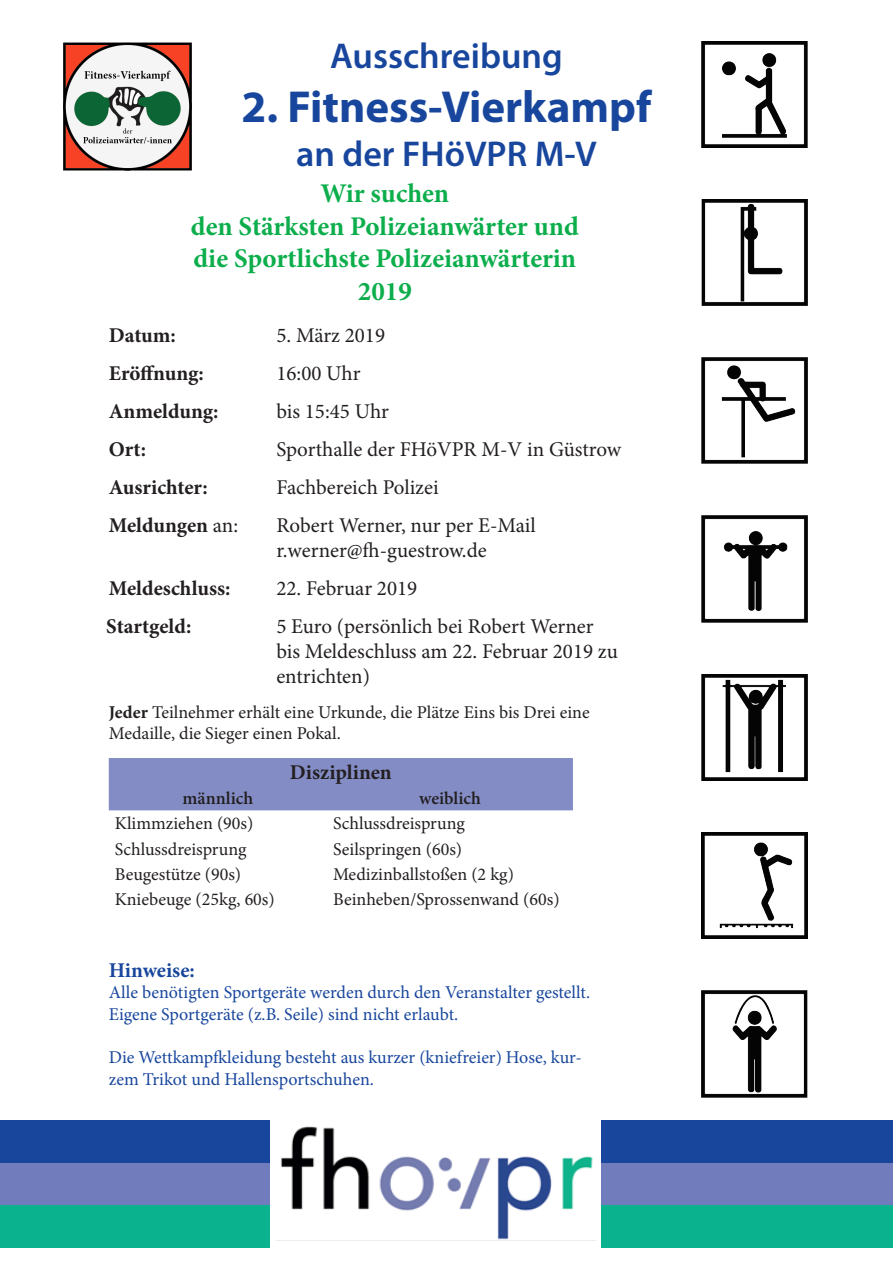
<style>
.page{position:relative;width:893px;height:1263px;background:#fff}
.page>*{position:absolute;margin:0;border:0;box-sizing:border-box;transform-origin:0 0}
.Urkunde_1{font:700 45px "Myriad Pro";color:#18469d}
.Urkunde_2{font:600 36px "Myriad Pro";color:#18469d}
.Überschrift_2{font:700 27px "Minion Pro";color:#0cae4c}
.Aufzählung_1{font:21px/25.2px "Minion Pro";color:#231f20}
.Aufzählung_1-2{font:700 21px "Minion Pro";color:#231f20}
.Tabellnüberschrift_1{font:700 21px "Minion Pro";color:#231f20}
.t1{font:700 21px "Minion Pro";letter-spacing:-.005em;color:#18469d}
.Aufzählung_1-3{font:18px/21.6px "Minion Pro";color:#231f20}
.t2{font:18px/21.6px "Minion Pro";color:#18469d}
.Tabellenüberschrift{font:600 18px "Minion Pro";color:#231f20}
.s1{font-weight:400}
.s2{font-weight:700}
</style>
<div class="page">
<img style="left:702px;top:41px;width:106px;height:106px">
<img style="left:702px;top:199px;width:106px;height:106px">
<img style="left:702px;top:357px;width:106px;height:107px">
<img style="left:702px;top:516px;width:106px;height:106px">
<img style="left:702px;top:674px;width:106px;height:106px">
<img style="left:702px;top:832px;width:106px;height:107px">
<img style="left:702px;top:991px;width:106px;height:106px">
<div style="left:0;top:1162px;width:893px;height:43px;background:#717cbc"></div>
<div style="left:0;top:1120px;width:893px;height:42px;background:#18469d"></div>
<div style="left:0;top:1205px;width:893px;height:43px;background:#0ab38d"></div>
<div style="left:270px;top:1120px;width:331px;height:128px;background:#fff"></div>
<img style="left:276px;top:1126px;width:320px;height:115px">
<img style="left:64px;top:43px;width:127px;height:127px">
<div style="left:109px;top:758px;width:464px;height:52px;background:#848cc5"></div>
<p class="Urkunde_2" style="left:330px;top:33px;width:234px">Ausschreibung</p>
<p class="Urkunde_1" style="left:242px;top:78px;width:411px">2. Fitness-Vierkampf</p>
<p class="Urkunde_2" style="left:296px;top:131px;width:302px">an der FHöVPR M-V</p>
<p class="Überschrift_2" style="left:320px;top:175px;width:130px">Wir suchen</p>
<p class="Überschrift_2" style="left:191px;top:207px;width:389px">den Stärksten Polizeianwärter und</p>
<p class="Überschrift_2" style="left:193px;top:240px;width:384px">die Sportlichste Polizeianwärterin</p>
<p class="Überschrift_2" style="left:358px;top:272px;width:55px">2019</p>
<p class="Aufzählung_1-2" style="left:109px;top:320px;width:69px">Datum:</p>
<p class="Aufzählung_1" style="left:276px;top:323px;width:110px">5. März 2019</p>
<p class="Aufzählung_1-2" style="left:109px;top:358px;width:97px">Eröffnung:</p>
<p class="Aufzählung_1" style="left:276px;top:361px;width:86px">16:00 Uhr</p>
<p class="Aufzählung_1-2" style="left:109px;top:396px;width:111px">Anmeldung:</p>
<p class="Aufzählung_1" style="left:276px;top:399px;width:114px">bis 15:45 Uhr</p>
<p class="Aufzählung_1-2" style="left:109px;top:434px;width:39px">Ort:</p>
<p class="Aufzählung_1" style="left:276px;top:437px;width:346px">Sporthalle der FHöVPR M-V in Güstrow</p>
<p class="Aufzählung_1-2" style="left:109px;top:472px;width:101px">Ausrichter:</p>
<p class="Aufzählung_1" style="left:276px;top:475px;width:164px">Fachbereich Polizei</p>
<p class="Aufzählung_1-2" style="left:109px;top:510px;width:131px">Meldungen <span class="s1">an:</span></p>
<p class="Aufzählung_1" style="left:276px;top:512px;width:261px">Robert Werner, nur per E-Mail r.werner@fh-guestrow.de</p>
<p class="Aufzählung_1-2" style="left:109px;top:573px;width:123px">Meldeschluss:</p>
<p class="Aufzählung_1" style="left:276px;top:576px;width:142px">22. Februar 2019</p>
<p class="Aufzählung_1-2" style="left:106px;top:611px;width:87px">Startgeld:</p>
<p class="Aufzählung_1" style="left:276px;top:614px;width:343px">5 Euro (persönlich bei Robert Werner bis Meldeschluss am 22. Februar 2019 zu entrichten)</p>
<p class="Aufzählung_1-3" style="left:109px;top:701px;width:482px"><span class="s2">Jeder</span> Teilnehmer erhält eine Urkunde, die Plätze Eins bis Drei eine<br>Medaille, die Sieger einen Pokal.</p>
<p class="Tabellnüberschrift_1" style="left:290px;top:758px;width:103px">Disziplinen</p>
<p class="Tabellenüberschrift" style="left:183px;top:786px;width:72px">männlich</p>
<p class="Tabellenüberschrift" style="left:419px;top:786px;width:63px">weiblich</p>
<p class="Aufzählung_1-3" style="left:115px;top:813px;width:140px">Klimmziehen (90s)</p>
<p class="Aufzählung_1-3" style="left:333px;top:813px;width:133px">Schlussdreisprung</p>
<p class="Aufzählung_1-3" style="left:115px;top:838px;width:133px">Schlussdreisprung</p>
<p class="Aufzählung_1-3" style="left:333px;top:838px;width:131px">Seilspringen (60s)</p>
<p class="Aufzählung_1-3" style="left:115px;top:863px;width:128px">Beugestütze (90s)</p>
<p class="Aufzählung_1-3" style="left:333px;top:863px;width:182px">Medizinballstoßen (2 kg)</p>
<p class="Aufzählung_1-3" style="left:115px;top:888px;width:162px">Kniebeuge (25kg, 60s)</p>
<p class="Aufzählung_1-3" style="left:333px;top:888px;width:228px">Beinheben/Sprossenwand (60s)</p>
<p class="t1" style="left:109px;top:955px;width:88px">Hinweise:</p>
<p class="t2" style="left:109px;top:982px;width:483px">Alle benötigten Sportgeräte werden durch den Veranstalter gestellt.</p>
<p class="t2" style="left:109px;top:1003px;width:351px">Eigene Sportgeräte (z.B. Seile) sind nicht erlaubt.</p>
<p class="t2" style="left:109px;top:1046px;width:475px">Die Wettkampfkleidung besteht aus kurzer (kniefreier) Hose, kur&shy;zem Trikot und Hallensportschuhen.</p>
</div>
